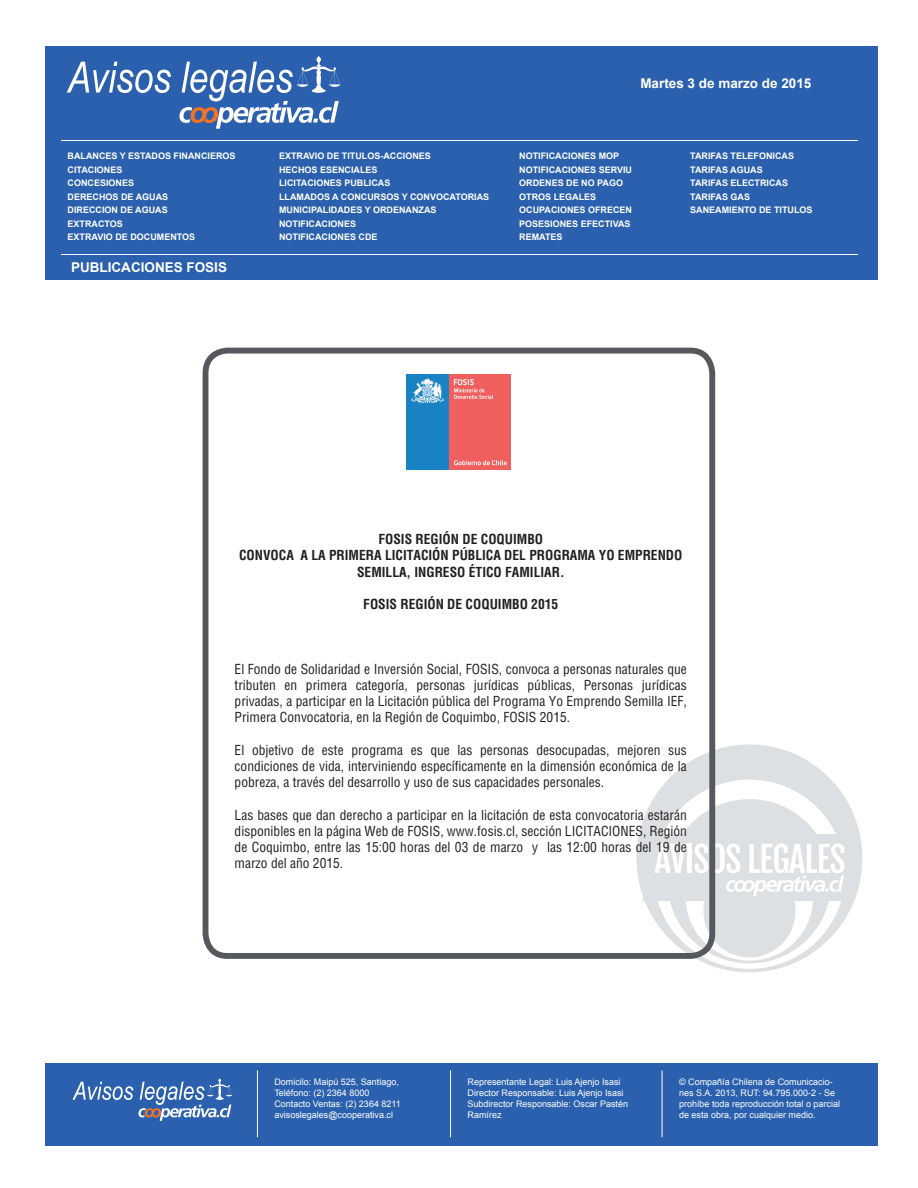
<style>
.page{position:relative;width:918px;height:1188px;background:#fff}
.page>*{position:absolute;margin:0;border:0;box-sizing:border-box;transform-origin:0 0}
.t1{font:condensed 13.5px/16.2px "Helvetica";color:#231f20;text-align:justify}
.t2{font:700 condensed 13.5px/16.2px "Helvetica";color:#231f20;text-align:center}
.t3{font:700 13.5px "Arial";color:#fff}
.t4{font:700 9px/13.5px "Arial";color:#fff}
.t5{font:9px/10.8px "Arial";color:#fff}
</style>
<div class="page">
<svg style="left:636px;top:744px;width:227px;height:228px"></svg>
<div style="left:654px;top:780px;width:191px;height:189px;background:#fff;border-radius:50%"></div>
<div style="left:667px;top:799px;width:164px;height:165px;background:#dde0e2;border-radius:50%"></div>
<div style="left:686px;top:835px;width:127px;height:126px;background:#fff;border-radius:50%"></div>
<div style="left:703px;top:864px;width:93px;height:93px;background:#dde0e2;border-radius:50%"></div>
<div style="left:644px;top:834px;width:209px;height:67px;background:#dde0e2"></div>
<svg style="left:655px;top:844px;width:31px;height:29px"></svg>
<div style="left:687px;top:844px;width:5px;height:29px;background:#fff"></div>
<svg style="left:695px;top:844px;width:150px;height:52px"></svg>
<div style="left:203px;top:348px;width:512px;height:611px;border:6px solid #55585d;border-radius:22px"></div>
<div style="left:46px;top:46px;width:832px;height:234px;background:#2a60ad"></div>
<div style="left:46px;top:1063px;width:832px;height:82px;background:#2a60ad"></div>
<hr style="left:450px;top:1070px;width:1px;height:67px;background:#fff">
<hr style="left:662px;top:1070px;width:1px;height:67px;background:#fff">
<hr style="left:257px;top:1070px;width:1px;height:67px;background:#fff">
<hr style="left:61px;top:140px;width:797px;height:1px;background:#fff">
<hr style="left:61px;top:255px;width:797px;height:1px;background:#fff">
<svg style="left:67px;top:62px;width:104px;height:31px"></svg>
<svg style="left:179px;top:56px;width:162px;height:73px"></svg>
<svg style="left:73px;top:1078px;width:160px;height:43px"></svg>
<img style="left:407px;top:375px;width:104px;height:94px">
<p class="t3" style="left:640px;top:75px;width:173px">Martes 3 de marzo de 2015</p>
<p class="t4" style="left:68px;top:150px;width:170px">BALANCES Y ESTADOS FINANCIEROS<br>CITACIONES<br>CONCESIONES<br>DERECHOS DE AGUAS<br>DIRECCION DE AGUAS<br>EXTRACTOS<br>EXTRAVIO DE DOCUMENTOS</p>
<p class="t4" style="left:279px;top:150px;width:212px">EXTRAVIO DE TITULOS-ACCIONES<br>HECHOS ESENCIALES<br>LICITACIONES PUBLICAS<br>LLAMADOS A CONCURSOS Y CONVOCATORIAS<br>MUNICIPALIDADES Y ORDENANZAS<br>NOTIFICACIONES<br>NOTIFICACIONES CDE</p>
<p class="t4" style="left:519px;top:150px;width:114px">NOTIFICACIONES MOP<br>NOTIFICACIONES SERVIU<br>ORDENES DE NO PAGO<br>OTROS LEGALES<br>OCUPACIONES OFRECEN<br>POSESIONES EFECTIVAS<br>REMATES</p>
<p class="t4" style="left:690px;top:150px;width:124px">TARIFAS TELEFONICAS<br>TARIFAS AGUAS<br>TARIFAS ELECTRICAS<br>TARIFAS GAS<br>SANEAMIENTO DE TITULOS</p>
<p class="t3" style="left:71px;top:259px;width:158px">PUBLICACIONES FOSIS</p>
<p class="t2" style="left:239px;top:531px;width:445px">FOSIS REGIÓN DE COQUIMBO<br>CONVOCA A LA PRIMERA LICITACIÓN PÚBLICA DEL PROGRAMA YO EMPRENDO<br>SEMILLA, INGRESO ÉTICO FAMILIAR.</p>
<p class="t2" style="left:363px;top:596px;width:197px">FOSIS REGIÓN DE COQUIMBO 2015</p>
<p class="t1" style="left:235px;top:661px;width:454px">El Fondo de Solidaridad e Inversión Social, FOSIS, convoca a personas naturales que tributen en primera categoría, personas jurídicas públicas, Personas jurídicas privadas, a participar en la Licitación pública del Programa Yo Emprendo Semilla IEF, Primera Convocatoria, en la Región de Coquimbo, FOSIS 2015.</p>
<p class="t1" style="left:235px;top:742px;width:454px">El objetivo de este programa es que las personas desocupadas, mejoren sus condiciones de vida, interviniendo específicamente en la dimensión económica de la pobreza, a través del desarrollo y uso de sus capacidades personales.</p>
<p class="t1" style="left:235px;top:806px;width:454px">Las bases que dan derecho a participar en la licitación de esta convocatoria estarán disponibles en la página Web de FOSIS, www.fosis.cl, sección LICITACIONES, Región de Coquimbo, entre las 15:00 horas del 03 de marzo y las 12:00 horas del 19 de marzo del año 2015.</p>
<p class="t5" style="left:274px;top:1077px;width:128px">Domicilo: Maipú 525, Santiago,<br>Teléfono: (2) 2364 8000<br>Contacto Ventas: (2) 2364 8211 avisoslegales@cooperativa.cl</p>
<p class="t5" style="left:468px;top:1077px;width:162px">Representante Legal: Luis Ajenjo Isasi<br>Director Responsable: Luis Ajenjo Isasi<br>Subdirector Responsable: Oscar Pastén<br>Ramírez</p>
<p class="t5" style="left:679px;top:1077px;width:163px">© Compañía Chilena de Comunicacio&shy;nes S.A. 2013, RUT: 94.795.000-2 - Se prohíbe toda reproducción total o parcial de esta obra, por cualquier medio.</p>
</div>
